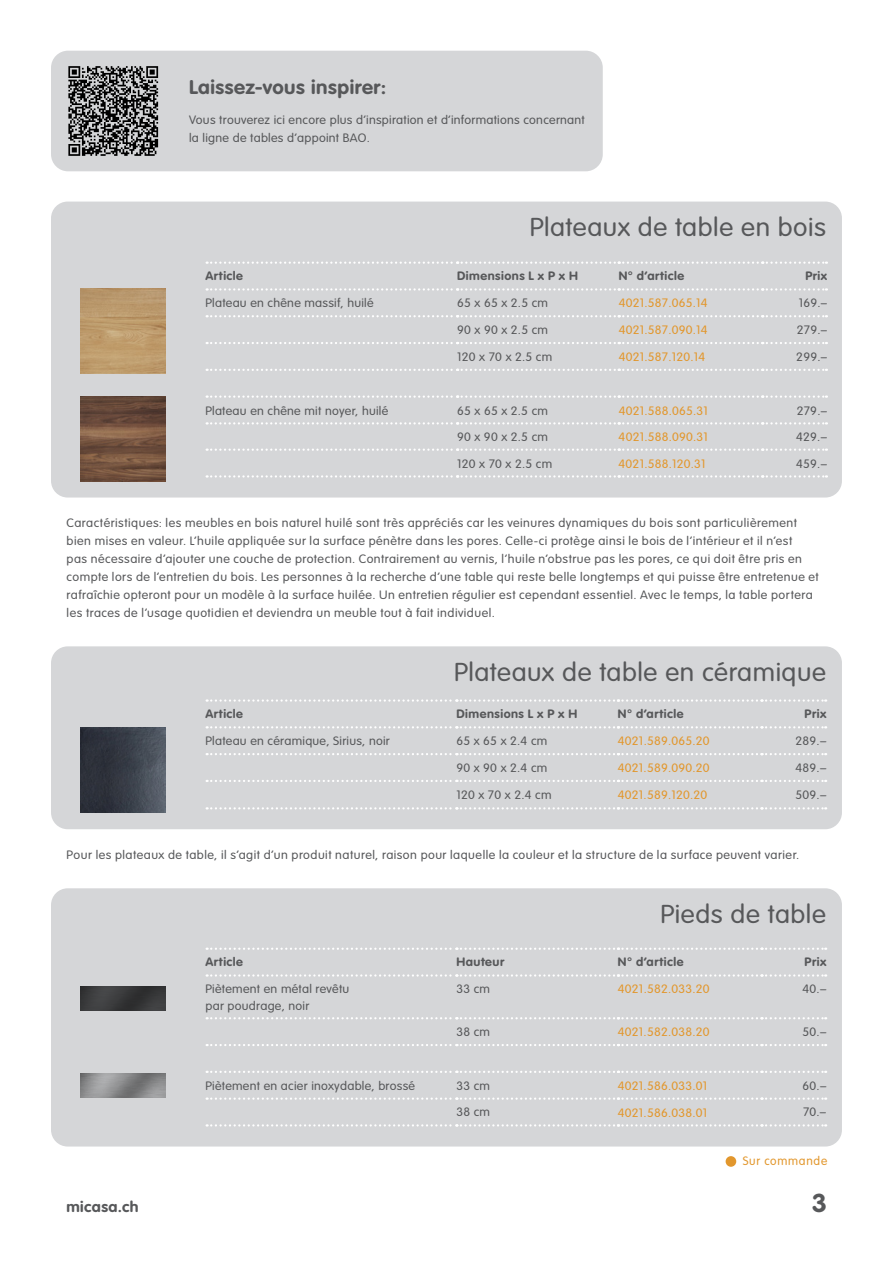
<style>
.page{position:relative;width:893px;height:1263px;background:#fff}
.page>*{position:absolute;margin:0;border:0;box-sizing:border-box;transform-origin:0 0}
.t1{font:300 25.5px "VAG Rounded Std";letter-spacing:.02em;color:#57585a;scale:1.05 1}
.t2{font:700 25.5px "VAG Rounded Std";color:#57585a;scale:1.05 1}
.t3{font:700 19.5px "VAG Rounded Std";letter-spacing:.025em;color:#57585a;scale:1.05 1}
.t4{font:700 15px "VAG Rounded Std";letter-spacing:.03em;color:#57585a;scale:1.05 1}
.t5{font:300 12px/18px "VAG Rounded Std";letter-spacing:.035em;color:#57585a;scale:1.05 1}
.t6{font:300 12px "VAG Rounded Std";letter-spacing:.02em;color:#e2972d;scale:1.05 1}
.t7{font:700 12px "VAG Rounded Std";letter-spacing:.04em;color:#57585a;scale:1.05 1}
.t8{font:300 12px "VAG Rounded Std";letter-spacing:.065em;color:#e2972d}
</style>
<div class="page">
<div style="left:51px;top:51px;width:552px;height:120px;background:#d5d6d8;border-radius:17px"></div>
<div style="left:67px;top:64px;width:93px;height:94px;background:linear-gradient(to right,#d5d6d8,#d5d6d8)"></div>
<svg style="left:68px;top:66px;width:90px;height:90px"></svg>
<div style="left:51px;top:202px;width:791px;height:295px;background:#d5d6d8;border-radius:17px"></div>
<div style="left:51px;top:646px;width:791px;height:183px;background:#d5d6d8;border-radius:17px"></div>
<svg style="left:207px;top:262px;width:620px;height:2px"></svg>
<svg style="left:207px;top:288px;width:620px;height:3px"></svg>
<svg style="left:207px;top:315px;width:620px;height:2px"></svg>
<svg style="left:207px;top:342px;width:620px;height:2px"></svg>
<svg style="left:207px;top:369px;width:620px;height:2px"></svg>
<svg style="left:207px;top:395px;width:620px;height:3px"></svg>
<svg style="left:207px;top:422px;width:620px;height:2px"></svg>
<svg style="left:207px;top:448px;width:620px;height:3px"></svg>
<svg style="left:207px;top:475px;width:620px;height:3px"></svg>
<svg style="left:207px;top:699px;width:619px;height:3px"></svg>
<svg style="left:207px;top:726px;width:619px;height:2px"></svg>
<svg style="left:207px;top:753px;width:619px;height:2px"></svg>
<svg style="left:207px;top:780px;width:619px;height:2px"></svg>
<svg style="left:207px;top:807px;width:619px;height:2px"></svg>
<div style="left:51px;top:888px;width:791px;height:258px;background:#d5d6d8;border-radius:17px"></div>
<svg style="left:207px;top:947px;width:619px;height:3px"></svg>
<svg style="left:207px;top:974px;width:619px;height:3px"></svg>
<svg style="left:207px;top:1017px;width:619px;height:2px"></svg>
<svg style="left:207px;top:1044px;width:619px;height:2px"></svg>
<svg style="left:207px;top:1071px;width:619px;height:2px"></svg>
<svg style="left:207px;top:1097px;width:619px;height:3px"></svg>
<svg style="left:207px;top:1124px;width:619px;height:2px"></svg>
<div style="left:726px;top:1156px;width:10px;height:11px;background:#e2972d;border-radius:50%"></div>
<img style="left:80px;top:986px;width:85px;height:24px">
<img style="left:80px;top:397px;width:85px;height:85px">
<img style="left:80px;top:727px;width:85px;height:86px">
<h2 class="t3" style="left:189px;top:76px;width:189px">Laissez-vous inspirer:</h2>
<p class="t5" style="left:189px;top:111px;width:378px">Vous trouverez ici encore plus d’inspiration et d’informations concernant la ligne de tables d’appoint BAO.</p>
<h1 class="t1" style="left:530px;top:213px;width:284px">Plateaux de table en bois</h1>
<p class="t7" style="left:205px;top:269px;width:37px">Article</p>
<p class="t7" style="left:457px;top:269px;width:117px">Dimensions L x P x H</p>
<p class="t7" style="left:619px;top:269px;width:64px">N° d’article</p>
<p class="t7" style="left:805px;top:269px;width:22px">Prix</p>
<p class="t5" style="left:205px;top:295px;width:162px">Plateau en chêne massif, huilé</p>
<p class="t5" style="left:457px;top:295px;width:88px">65 x 65 x 2.5 cm</p>
<p class="t6" style="left:619px;top:296px;width:86px">4021.587.065.14</p>
<p class="t5" style="left:799px;top:295px;width:29px">169.–</p>
<p class="t5" style="left:457px;top:321px;width:88px">90 x 90 x 2.5 cm</p>
<p class="t6" style="left:619px;top:323px;width:86px">4021.587.090.14</p>
<p class="t5" style="left:797px;top:321px;width:30px">279.–</p>
<p class="t5" style="left:457px;top:348px;width:92px">120 x 70 x 2.5 cm</p>
<p class="t6" style="left:619px;top:350px;width:84px">4021.587.120.14</p>
<p class="t5" style="left:796px;top:348px;width:31px">299.–</p>
<p class="t5" style="left:205px;top:402px;width:176px">Plateau en chêne mit noyer, huilé</p>
<p class="t5" style="left:457px;top:402px;width:88px">65 x 65 x 2.5 cm</p>
<p class="t6" style="left:619px;top:404px;width:87px">4021.588.065.31</p>
<p class="t5" style="left:797px;top:402px;width:30px">279.–</p>
<p class="t5" style="left:457px;top:428px;width:88px">90 x 90 x 2.5 cm</p>
<p class="t6" style="left:619px;top:430px;width:87px">4021.588.090.31</p>
<p class="t5" style="left:796px;top:428px;width:31px">429.–</p>
<p class="t5" style="left:457px;top:455px;width:92px">120 x 70 x 2.5 cm</p>
<p class="t6" style="left:619px;top:457px;width:84px">4021.588.120.31</p>
<p class="t5" style="left:796px;top:455px;width:31px">459.–</p>
<p class="t5" style="left:67px;top:514px;width:718px">Caractéristiques: les meubles en bois naturel huilé sont très appréciés car les veinures dynamiques du bois sont particulièrement bien mises en valeur. L’huile appliquée sur la surface pénètre dans les pores. Celle-ci protège ainsi le bois de l’intérieur et il n’est<br>pas nécessaire d’ajouter une couche de protection. Contrairement au vernis, l’huile n’obstrue pas les pores, ce qui doit être pris en compte lors de l’entretien du bois. Les personnes à la recherche d’une table qui reste belle longtemps et qui puisse être entretenue et rafraîchie opteront pour un modèle à la surface huilée. Un entretien régulier est cependant essentiel. Avec le temps, la table portera les traces de l’usage quotidien et deviendra un meuble tout à fait individuel.</p>
<h1 class="t1" style="left:454px;top:658px;width:356px">Plateaux de table en céramique</h1>
<p class="t7" style="left:205px;top:707px;width:37px">Article</p>
<p class="t7" style="left:456px;top:707px;width:117px">Dimensions L x P x H</p>
<p class="t7" style="left:618px;top:707px;width:64px">N° d’article</p>
<p class="t7" style="left:805px;top:707px;width:22px">Prix</p>
<p class="t5" style="left:205px;top:732px;width:177px">Plateau en céramique, Sirius, noir</p>
<p class="t5" style="left:456px;top:732px;width:88px">65 x 65 x 2.4 cm</p>
<p class="t6" style="left:618px;top:734px;width:89px">4021.589.065.20</p>
<p class="t5" style="left:796px;top:732px;width:31px">289.–</p>
<p class="t5" style="left:456px;top:759px;width:88px">90 x 90 x 2.4 cm</p>
<p class="t6" style="left:618px;top:761px;width:89px">4021.589.090.20</p>
<p class="t5" style="left:796px;top:759px;width:31px">489.–</p>
<p class="t5" style="left:456px;top:786px;width:92px">120 x 70 x 2.4 cm</p>
<p class="t6" style="left:618px;top:788px;width:87px">4021.589.120.20</p>
<p class="t5" style="left:796px;top:786px;width:31px">509.–</p>
<p class="t5" style="left:67px;top:846px;width:699px">Pour les plateaux de table, il s’agit d’un produit naturel, raison pour laquelle la couleur et la structure de la surface peuvent varier.</p>
<h1 class="t1" style="left:660px;top:900px;width:159px">Pieds de table</h1>
<p class="t7" style="left:205px;top:955px;width:37px">Article</p>
<p class="t7" style="left:456px;top:955px;width:47px">Hauteur</p>
<p class="t7" style="left:618px;top:955px;width:64px">N° d’article</p>
<p class="t7" style="left:805px;top:955px;width:22px">Prix</p>
<p class="t5" style="left:205px;top:981px;width:138px;line-height:16.5px">Piètement en métal revêtu par poudrage, noir</p>
<p class="t5" style="left:456px;top:980px;width:34px">33 cm</p>
<p class="t6" style="left:618px;top:982px;width:89px">4021.582.033.20</p>
<p class="t5" style="left:803px;top:980px;width:24px">40.–</p>
<p class="t5" style="left:456px;top:1023px;width:34px">38 cm</p>
<p class="t6" style="left:618px;top:1025px;width:89px">4021.582.038.20</p>
<p class="t5" style="left:803px;top:1023px;width:24px">50.–</p>
<p class="t4" style="left:66px;top:1198px;width:70px">micasa.ch</p>
<p class="t5" style="left:205px;top:1077px;width:201px">Piètement en acier inoxydable, brossé</p>
<p class="t5" style="left:456px;top:1077px;width:34px">33 cm</p>
<p class="t6" style="left:618px;top:1079px;width:87px">4021.586.033.01</p>
<p class="t5" style="left:803px;top:1077px;width:24px">60.–</p>
<p class="t5" style="left:456px;top:1103px;width:34px">38 cm</p>
<p class="t6" style="left:618px;top:1105px;width:87px">4021.586.038.01</p>
<p class="t5" style="left:803px;top:1103px;width:24px">70.–</p>
<p class="t8" style="left:743px;top:1154px;width:86px">Sur commande</p>
<h1 class="t2" style="left:812px;top:1188px;width:16px">3</h1>
</div>
